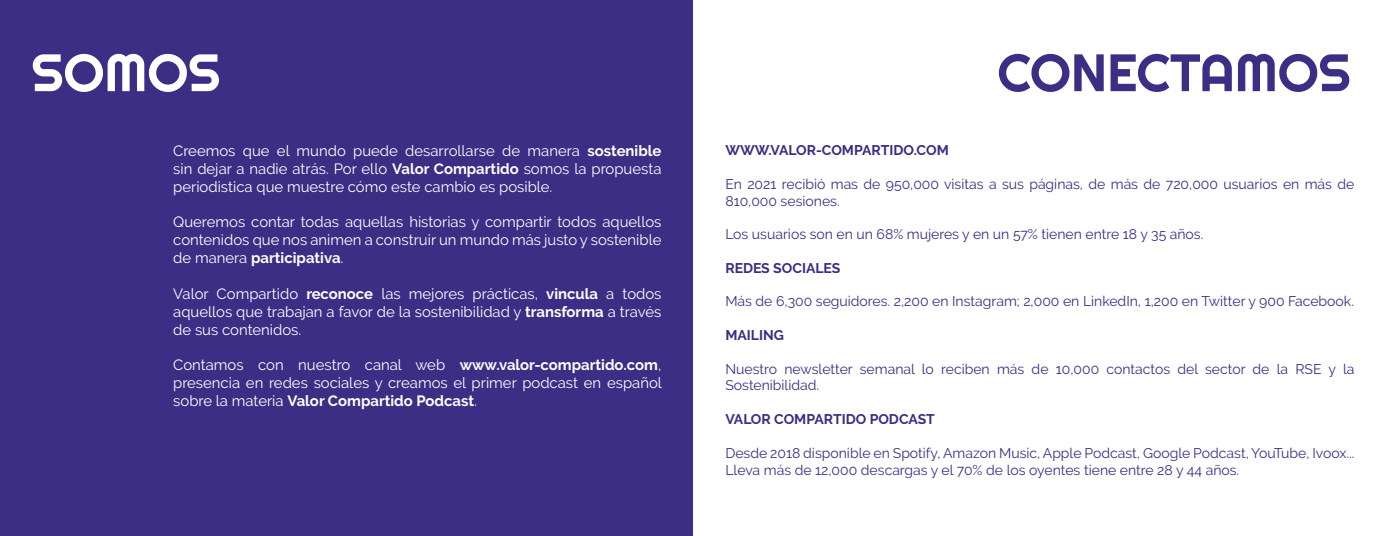
<style>
.page{position:relative;width:1386px;height:536px;background:#fff}
.page>*{position:absolute;margin:0;border:0;box-sizing:border-box;transform-origin:0 0}
.t1{font:52.5px "Righteous";color:#3c2d85}
.t2{font:52.5px "Righteous";color:#fff}
.t3{font:14.88px/17.8px "Raleway";color:#fff;text-align:justify}
.t4{font:14px/16.8px "Raleway";color:#3c2d85}
.t5{font:700 14px "Raleway";color:#3c2d85}
.s1{font-weight:700}
</style>
<div class="page">
<div style="left:0;top:0;width:693px;height:536px;background:#3c2d85"></div>
<h1 class="t2" style="left:32px;top:39px;width:190px">SOMOS</h1>
<p class="t3" style="left:173px;top:142px;width:490px">Creemos que el mundo puede desarrollarse de manera <span class="s1">sostenible </span>sin dejar a nadie atrás. Por ello <span class="s1">Valor Compartido</span> somos la propuesta periodistica que muestre cómo este cambio es posible.</p>
<p class="t3" style="left:173px;top:213px;width:490px">Queremos contar todas aquellas historias y compartir todos aquellos contenidos que nos animen a construir un mundo más justo y sostenible de manera <span class="s1">participativa</span>.</p>
<p class="t3" style="left:173px;top:284px;width:490px">Valor Compartido <span class="s1">reconoce</span> las mejores prácticas, <span class="s1">vincula</span> a todos aquellos que trabajan a favor de la sostenibilidad y <span class="s1">transforma</span> a través de sus contenidos.</p>
<p class="t3" style="left:173px;top:356px;width:490px">Contamos con nuestro canal web <span class="s1">www.valor-compartido.com</span>, presencia en redes sociales y creamos el primer podcast en español sobre la materia <span class="s1">Valor Compartido Podcast</span>.</p>
<h1 class="t1" style="left:998px;top:39px;width:355px">CONECTAMOS</h1>
<p class="t5" style="left:725px;top:142px;width:225px">WWW.VALOR-COMPARTIDO.COM</p>
<p class="t4" style="left:725px;top:175px;width:631px">En 2021 recibió mas de 950,000 visitas a sus páginas, de más de 720,000 usuarios en más de<br>810,000 sesiones.</p>
<p class="t4" style="left:725px;top:226px;width:480px">Los usuarios son en un 68% mujeres y en un 57% tienen entre 18 y 35 años.</p>
<p class="t5" style="left:725px;top:260px;width:117px">REDES SOCIALES</p>
<p class="t4" style="left:725px;top:293px;width:630px">Más de 6,300 seguidores. 2,200 en Instagram; 2,000 en LinkedIn, 1,200 en Twitter y 900 Facebook.</p>
<p class="t5" style="left:725px;top:327px;width:60px">MAILING</p>
<p class="t4" style="left:725px;top:360px;width:631px">Nuestro newsletter semanal lo reciben más de 10,000 contactos del sector de la RSE y la<br>Sostenibilidad.</p>
<p class="t5" style="left:725px;top:411px;width:211px">VALOR COMPARTIDO PODCAST</p>
<p class="t4" style="left:725px;top:444px;width:631px">Desde 2018 disponible en Spotify, Amazon Music, Apple Podcast, Google Podcast, YouTube, Ivoox...<br>Lleva más de 12,000 descargas y el 70% de los oyentes tiene entre 28 y 44 años.</p>
</div>
